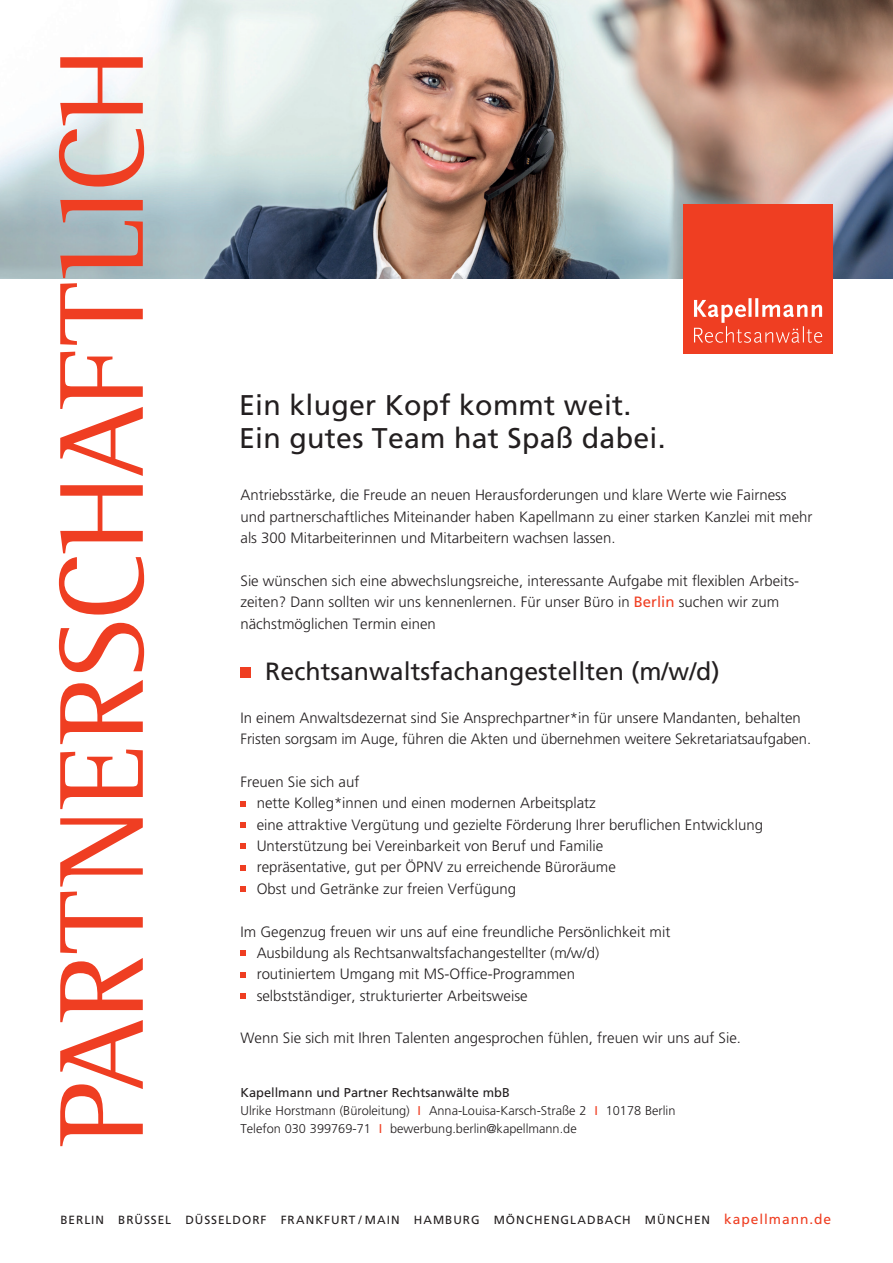
<style>
.page{position:relative;width:893px;height:1263px;background:#fff}
.page>*{position:absolute;margin:0;border:0;box-sizing:border-box;transform-origin:0 0}
.t1{font:122.7px "Rotis Semi Serif";letter-spacing:-.005em;color:#ef3e22}
.t2{font:28.5px/33.5px "Frutiger LT";letter-spacing:.01em;color:#231f20}
.t3{font:24.9px "Frutiger LT";color:#231f20}
.t4{font:300 15px/21.3px "Frutiger LT";color:#231f20}
.t5{font:12.9px "Frutiger LT";color:#231f20}
.t6{font:300 12.75px/18px "Frutiger LT";color:#231f20}
.t7{font:11.85px "Frutiger LT";letter-spacing:.085em;color:#231f20}
.s1{font-weight:400;color:#ef3e22}
.s2{font-size:13.8px;color:#ef3e22}
</style>
<div class="page">
<img style="left:0;top:0;width:893px;height:278px">
<div style="left:683px;top:204px;width:150px;height:149px;background:#ef3e22"></div>
<svg style="left:694px;top:298px;width:128px;height:45px"></svg>
<div style="left:240px;top:667px;width:11px;height:10px;background:#ef3e22"></div>
<svg style="left:240px;top:801px;width:6px;height:5px"></svg>
<svg style="left:240px;top:822px;width:6px;height:5px"></svg>
<svg style="left:240px;top:844px;width:6px;height:5px"></svg>
<svg style="left:240px;top:865px;width:6px;height:5px"></svg>
<svg style="left:240px;top:886px;width:6px;height:6px"></svg>
<svg style="left:240px;top:950px;width:6px;height:6px"></svg>
<svg style="left:240px;top:972px;width:6px;height:5px"></svg>
<svg style="left:240px;top:993px;width:6px;height:5px"></svg>
<h1 class="t1" style="left:30px;top:1146px;width:1101px;rotate:-90deg">PARTNERSCHAFTLICH</h1>
<h2 class="t2" style="left:239px;top:388px;width:428px">Ein kluger Kopf kommt weit.<br>Ein gutes Team hat Spaß dabei.</h2>
<p class="t4" style="left:240px;top:485px;width:573px">Antriebsstärke, die Freude an neuen Herausforderungen und klare Werte wie Fairness und partnerschaftliches Miteinander haben Kapellmann zu einer starken Kanzlei mit mehr als 300 Mitarbeiterinnen und Mitarbeitern wachsen lassen.</p>
<p class="t4" style="left:240px;top:570px;width:560px">Sie wünschen sich eine abwechslungsreiche, interessante Aufgabe mit flexiblen Arbeits&shy;zeiten? Dann sollten wir uns kennenlernen. Für unser Büro in <span class="s1">Berlin</span> suchen wir zum nächstmöglichen Termin einen</p>
<h3 class="t3" style="left:265px;top:657px;width:456px">Rechtsanwaltsfachangestellten (m/w/d)</h3>
<p class="t4" style="left:240px;top:707px;width:572px">In einem Anwaltsdezernat sind Sie Ansprechpartner*in für unsere Mandanten, behalten<br>Fristen sorgsam im Auge, führen die Akten und übernehmen weitere Sekretariatsaufgaben.</p>
<p class="t4" style="left:257px;top:771px;width:508px;text-indent:-16px">Freuen Sie sich auf<br>nette Kolleg*innen und einen modernen Arbeitsplatz<br>eine attraktive Vergütung und gezielte Förderung Ihrer beruflichen Entwicklung Unterstützung bei Vereinbarkeit von Beruf und Familie<br>repräsentative, gut per ÖPNV zu erreichende Büroräume<br>Obst und Getränke zur freien Verfügung</p>
<p class="t4" style="left:257px;top:921px;width:415px;text-indent:-16px">Im Gegenzug freuen wir uns auf eine freundliche Persönlichkeit mit Ausbildung als Rechtsanwaltsfachangestellter (m/w/d) routiniertem Umgang mit MS-Office-Programmen selbstständiger, strukturierter Arbeitsweise</p>
<p class="t4" style="left:240px;top:1028px;width:502px">Wenn Sie sich mit Ihren Talenten angesprochen fühlen, freuen wir uns auf Sie.</p>
<p class="t5" style="left:240px;top:1085px;width:271px">Kapellmann und Partner Rechtsanwälte mbB</p>
<p class="t6" style="left:240px;top:1102px;width:437px">Ulrike Horstmann (Büroleitung) <span class="s1">I</span> Anna-Louisa-Karsch-Straße 2 <span class="s1">I</span> 10178 Berlin<br>Telefon 030 399769-71 <span class="s1">I</span> bewerbung.berlin@kapellmann.de</p>
<p class="t7" style="left:60px;top:1213px;width:772px">BERLIN BRÜSSEL DÜSSELDORF FRANKFURT / MAIN HAMBURG MÖNCHENGLADBACH MÜNCHEN <span class="s2">kapellmann.de</span></p>
</div>
